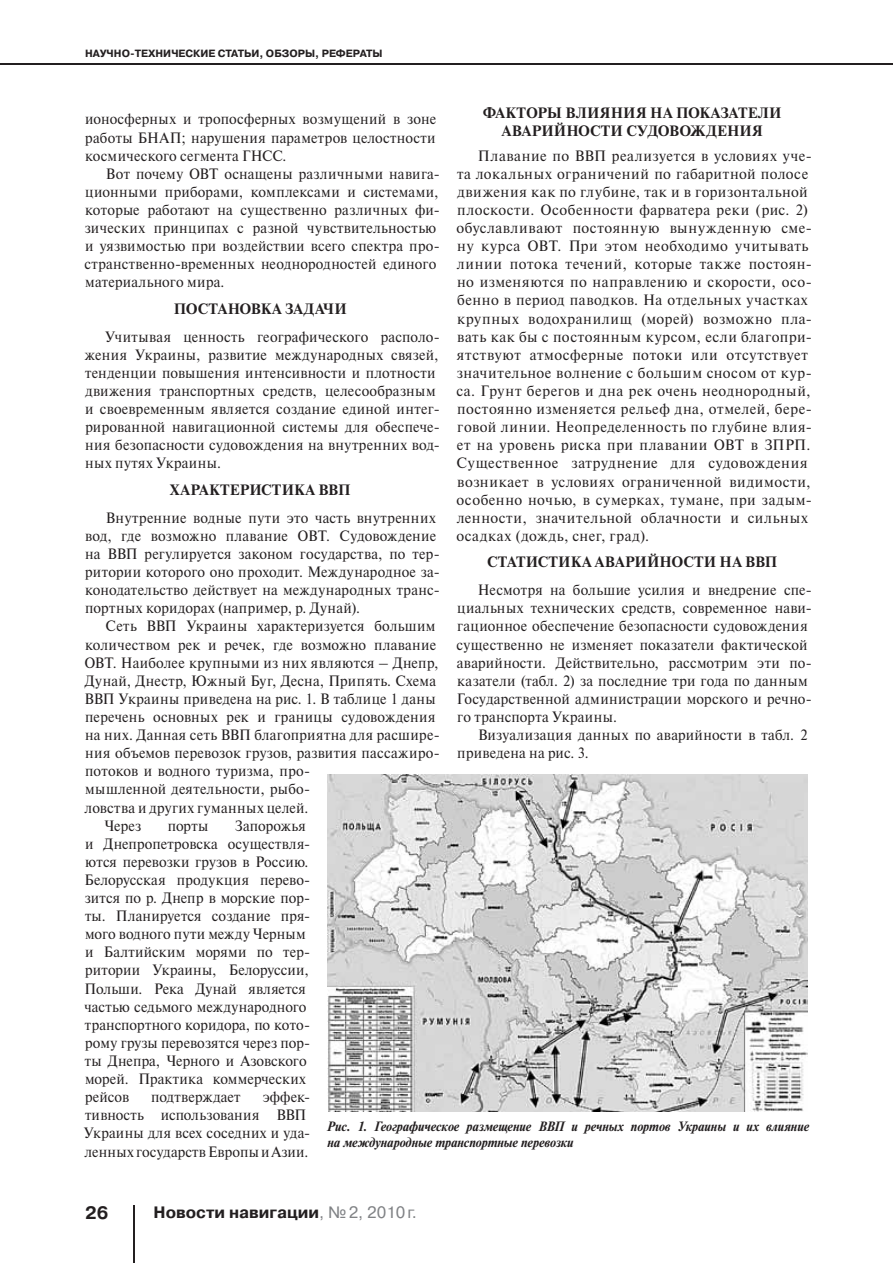
<style>
.page{position:relative;width:893px;height:1263px;background:#fff}
.page>*{position:absolute;margin:0;border:0;box-sizing:border-box;transform-origin:0 0}
.t1{font:700 18px "Pragmatica C";color:#231f20}
.t2{font:700 16.5px "Pragmatica C";color:#231f20}
.t3{font:15px/18.1px "Newton C";letter-spacing:.02em;color:#231f20;scale:.95 1}
.t4{font:15px/18.1px "Newton C";letter-spacing:.04em;color:#231f20}
.t5{font:700 15px/18px "Newton C";letter-spacing:.015em;color:#231f20;text-align:center}
.t6{font:italic 700 13.5px/16.2px "Newton C";letter-spacing:-.005em;color:#231f20;scale:.95 1}
.t7{font:700 10.5px "Pragmatica C";color:#231f20}
.s1{font-weight:400;color:#808285}
</style>
<div class="page">
<hr style="left:0;top:64px;width:893px;height:1px;background:#231f20">
<hr style="left:133px;top:1205px;width:1px;height:58px;background:#231f20">
<img style="left:327px;top:775px;width:481px;height:336px">
<p class="t7" style="left:85px;top:48px;width:299px">НАУЧНО-ТЕХНИЧЕСКИЕ СТАТЬИ, ОБЗОРЫ, РЕФЕРАТЫ</p>
<p class="t5" style="left:483px;top:104px;width:300px">ФАКТОРЫ ВЛИЯНИЯ НА ПОКАЗАТЕЛИ<br>АВАРИЙНОСТИ СУДОВОЖДЕНИЯ</p>
<p class="t4" style="left:456px;top:146px;width:357px;text-indent:22px">Плавание по ВВП реализуется в условиях уче&shy;та локальных ограничений по габаритной полосе движения как по глубине, так и в горизонтальной плоскости. Особенности фарватера реки (рис. 2) обуславливают постоянную вынужденную сме&shy;ну курса ОВТ. При этом необходимо учитывать линии потока течений, которые также постоян&shy;но изменяются по направлению и скорости, осо&shy;бенно в период паводков. На отдельных участках крупных водохранилищ (морей) возможно пла&shy;вать как бы с постоянным курсом, если благопри&shy;ятствуют атмосферные потоки или отсутствует значительное волнение с большим сносом от кур&shy;са. Грунт берегов и дна рек очень неоднородный, постоянно изменяется рельеф дна, отмелей, бере&shy;говой линии. Неопределенность по глубине влия&shy;ет на уровень риска при плавании ОВТ в ЗПРП.<br>Существенное затруднение для судовождения возникает в условиях ограниченной видимости, особенно ночью, в сумерках, тумане, при задым&shy;ленности, значительной облачности и сильных осадках (дождь, снег, град).</p>
<p class="t5" style="left:487px;top:553px;width:292px">СТАТИСТИКА АВАРИЙНОСТИ НА ВВП</p>
<p class="t3" style="left:457px;top:581px;width:376px;text-indent:21px">Несмотря на большие усилия и внедрение спе&shy;циальных технических средств, современное нави&shy;гационное обеспечение безопасности судовождения существенно не изменяет показатели фактической аварийности. Действительно, рассмотрим эти по&shy;казатели (табл. 2) за последние три года по данным Государственной администрации морского и речно&shy;го транспорта Украины.</p>
<p class="t3" style="left:457px;top:726px;width:370px;text-indent:21px">Визуализация данных по аварийности в табл. 2 приведена на рис. 3.</p>
<p class="t3" style="left:85px;top:110px;width:371px;text-align:justify">ионосферных и тропосферных возмущений в зоне работы БНАП; нарушения параметров целостности космического сегмента ГНСС.</p>
<p class="t3" style="left:84px;top:165px;width:376px;text-indent:21px">Вот почему ОВТ оснащены различными навига&shy;ционными приборами, комплексами и системами, которые работают на существенно различных фи&shy;зических принципах с разной чувствительностью и уязвимостью при воздействии всего спектра про&shy;странственно-временных неоднородностей единого материального мира.</p>
<p class="t5" style="left:174px;top:300px;width:174px">ПОСТАНОВКА ЗАДАЧИ</p>
<p class="t3" style="left:85px;top:328px;width:375px;text-indent:20px">Учитывая ценность географического располо&shy;жения Украины, развитие международных связей, тенденции повышения интенсивности и плотности движения транспортных средств, целесообразным и своевременным является создание единой интег&shy;рированной навигационной системы для обеспече&shy;ния безопасности судовождения на внутренних вод&shy;ных путях Украины.</p>
<p class="t5" style="left:170px;top:481px;width:182px">ХАРАКТЕРИСТИКА ВВП</p>
<p class="t3" style="left:85px;top:509px;width:375px;text-indent:21px">Внутренние водные пути это часть внутренних вод, где возможно плавание ОВТ. Судовождение на ВВП регулируется законом государства, по тер&shy;ритории которого оно проходит. Международное за&shy;конодательство действует на международных транс&shy;портных коридорах (например, р. Дунай).</p>
<p class="t3" style="left:106px;top:617px;width:349px">Сеть ВВП Украины характеризуется большим</p>
<p class="t3" style="left:85px;top:635px;width:371px">количеством рек и речек, где возможно плавание</p>
<p class="t3" style="left:85px;top:653px;width:374px">ОВТ. Наиболее крупными из них являются – Днепр,</p>
<p class="t3" style="left:85px;top:672px;width:371px">Дунай, Днестр, Южный Буг, Десна, Припять. Схема</p>
<p class="t3" style="left:85px;top:690px;width:371px">ВВП Украины приведена на рис. 1. В таблице 1 даны</p>
<p class="t3" style="left:85px;top:708px;width:370px">перечень основных рек и границы судовождения</p>
<p class="t3" style="left:85px;top:726px;width:375px">на них. Данная сеть ВВП благоприятна для расшире-</p>
<p class="t3" style="left:85px;top:744px;width:375px">ния объемов перевозок грузов, развития пассажиро-</p>
<p class="t3" style="left:85px;top:762px;width:238px">потоков и водного туризма, про-</p>
<p class="t3" style="left:85px;top:780px;width:238px">мышленной деятельности, рыбо-</p>
<p class="t3" style="left:85px;top:798px;width:237px">ловства и других гуманных целей.</p>
<p class="t3" style="left:104px;top:816px;width:40px">Через</p>
<p class="t3" style="left:168px;top:816px;width:44px">порты</p>
<p class="t3" style="left:84px;top:816px;width:239px;text-indent:151px">Запорожья и Днепропетровска осуществля&shy;ются перевозки грузов в Россию.<br>Белорусская продукция перево&shy;зится по р. Днепр в морские пор&shy;ты. Планируется создание пря&shy;мого водного пути между Черным и Балтийским морями по тер&shy;ритории Украины, Белоруссии,<br>Польши. Река Дунай является частью седьмого международного транспортного коридора, по кото&shy;рому грузы перевозятся через пор&shy;ты Днепра, Черного и Азовского морей. Практика коммерческих рейсов</p>
<p class="t3" style="left:84px;top:1088px;width:240px;text-indent:179px">эффек&shy;тивность использования ВВП<br>Украины для всех соседних и уда&shy;ленных государств Европы иАзии.</p>
<p class="t3" style="left:151px;top:1088px;width:96px">подтверждает</p>
<p class="t6" style="left:327px;top:1118px;width:509px">Рис. 1. Географическое размещение ВВП и речных портов Украины и их влияние на международные транспортные перевозки</p>
<p class="t1" style="left:85px;top:1203px;width:25px">26</p>
<p class="t2" style="left:154px;top:1203px;width:265px">Новости навигации<span class="s1">, №2, 2010г.</span></p>
</div>
